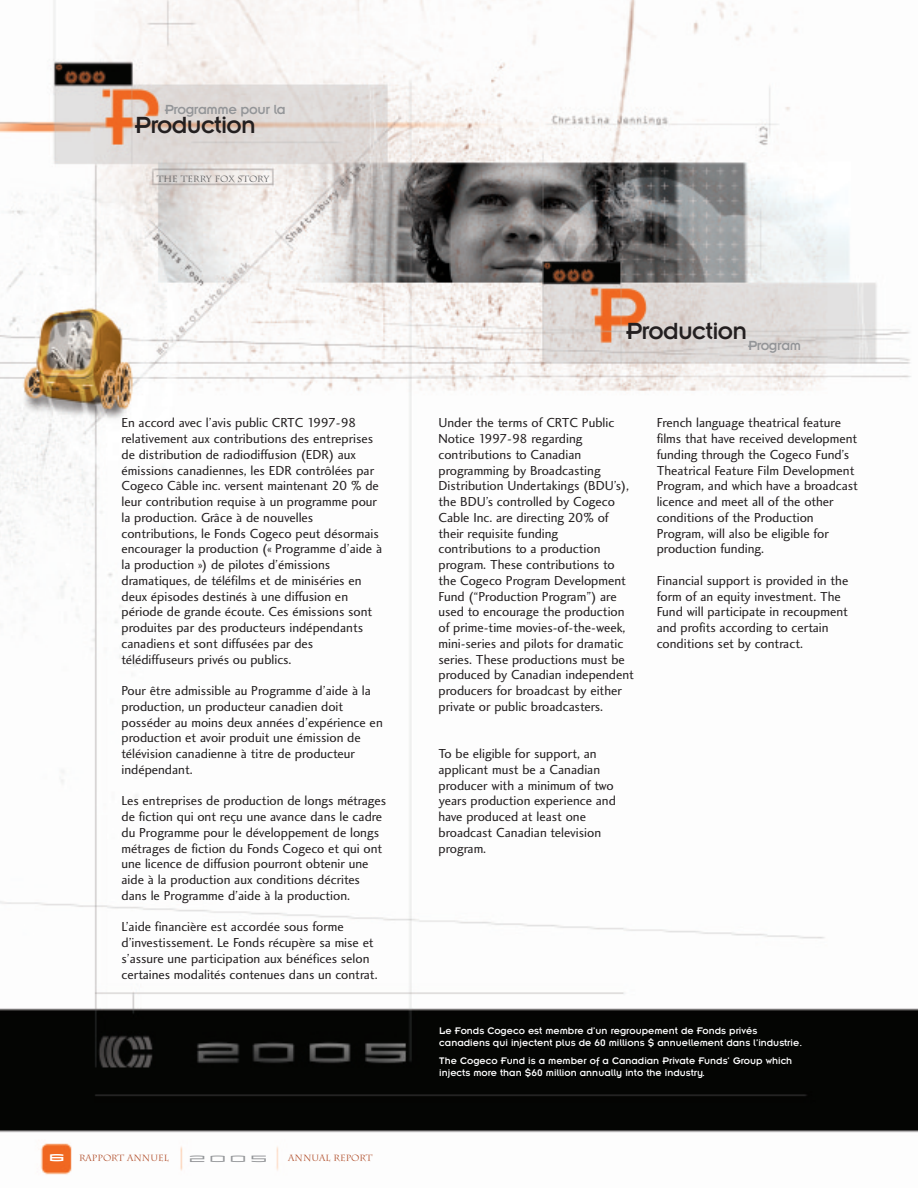
<style>
.page{position:relative;width:918px;height:1188px;background:#fff}
.page>*{position:absolute;margin:0;border:0;box-sizing:border-box;transform-origin:0 0}
.t1{font:25.65px "Insignia";letter-spacing:-.025em;color:#231f20}
.t2{font:14.55px "Insignia";letter-spacing:-.025em;color:#939598}
.t3{font:14.4px "Mata";color:#939598}
.t4{font:13.5px/15.8px "Charlotte Sans Book Plain";color:#231f20}
.t5{font:10.5px/12px "Insignia";color:#fff}
.t6{font:9px "Charlemagne Std";color:#ad4621}
.t7{font:9px "Charlemagne Std";color:#57585a}
.s1{font-family:"Mata Cond Bd";font-weight:700;font-size:15px;color:#fff}
</style>
<div class="page">
<img style="left:0;top:0;width:918px;height:1175px">
<p class="t2" style="left:165px;top:105px;width:123px">Programme pour la</p>
<h1 class="t1" style="left:135px;top:117px;width:123px">Production</h1>
<p class="t7" style="left:157px;top:173px;width:114px">THE TERRY FOX STORY</p>
<p class="t4" style="left:122px;top:416px;width:262px">En accord avec l’avis public CRTC 1997-98 relativement aux contributions des entreprises de distribution de radiodiffusion (EDR) aux émissions canadiennes, les EDR contrôlées par Cogeco Câble inc. versent maintenant 20 % de leur contribution requise à un programme pour la production. Grâce à de nouvelles contributions, le Fonds Cogeco peut désormais encourager la production (« Programme d’aide à la production ») de pilotes d’émissions dramatiques, de téléfilms et de miniséries en deux épisodes destinés à une diffusion en période de grande écoute. Ces émissions sont produites par des producteurs indépendants canadiens et sont diffusées par des télédiffuseurs privés ou publics.</p>
<p class="t4" style="left:122px;top:684px;width:263px">Pour être admissible au Programme d’aide à la production, un producteur canadien doit posséder au moins deux années d’expérience en production et avoir produit une émission de télévision canadienne à titre de producteur indépendant.</p>
<p class="t4" style="left:122px;top:794px;width:266px">Les entreprises de production de longs métrages de fiction qui ont reçu une avance dans le cadre du Programme pour le développement de longs métrages de fiction du Fonds Cogeco et qui ont une licence de diffusion pourront obtenir une aide à la production aux conditions décrites dans le Programme d’aide à la production.</p>
<p class="t4" style="left:122px;top:920px;width:258px">L’aide financière est accordée sous forme d’investissement. Le Fonds récupère sa mise et s’assure une participation aux bénéfices selon certaines modalités contenues dans un contrat.</p>
<p class="t6" style="left:50px;top:1152px;width:120px"><span class="s1">6</span> RAPPORT ANNUEL</p>
<p class="t6" style="left:288px;top:1152px;width:86px">ANNUAL REPORT</p>
<p class="t3" style="left:190px;top:1148px;width:83px">2005</p>
<h1 class="t1" style="left:626px;top:323px;width:177px">Production<sub>Program</sub></h1>
<p class="t4" style="left:439px;top:416px;width:197px">Under the terms of CRTC Public<br>Notice 1997-98 regarding contributions to Canadian programming by Broadcasting<br>Distribution Undertakings (BDU’s), the BDU’s controlled by Cogeco<br>Cable Inc. are directing 20% of their requisite funding contributions to a production program. These contributions to the Cogeco Program Development<br>Fund (“Production Program”) are used to encourage the production of prime-time movies-of-the-week, mini-series and pilots for dramatic series. These productions must be produced by Canadian independent producers for broadcast by either private or public broadcasters.</p>
<p class="t4" style="left:439px;top:747px;width:179px">To be eligible for support, an applicant must be a Canadian producer with a minimum of two years production experience and have produced at least one broadcast Canadian television program.</p>
<p class="t4" style="left:657px;top:416px;width:203px">French language theatrical feature films that have received development funding through the Cogeco Fund’s Theatrical Feature Film Development Program, and which have a broadcast licence and meet all of the other conditions of the Production Program, will also be eligible for production funding.</p>
<p class="t4" style="left:657px;top:574px;width:193px">Financial support is provided in the form of an equity investment. The Fund will participate in recoupment and profits according to certain conditions set by contract.</p>
<p class="t5" style="left:439px;top:1025px;width:364px">Le Fonds Cogeco est membre d’un regroupement de Fonds privés canadiens qui injectent plus de 60 millions $ annuellement dans l’industrie.</p>
<p class="t5" style="left:439px;top:1055px;width:355px">The Cogeco Fund is a member of a Canadian Private Funds’ Group which injects more than $60 million annually into the industry.</p>
</div>
